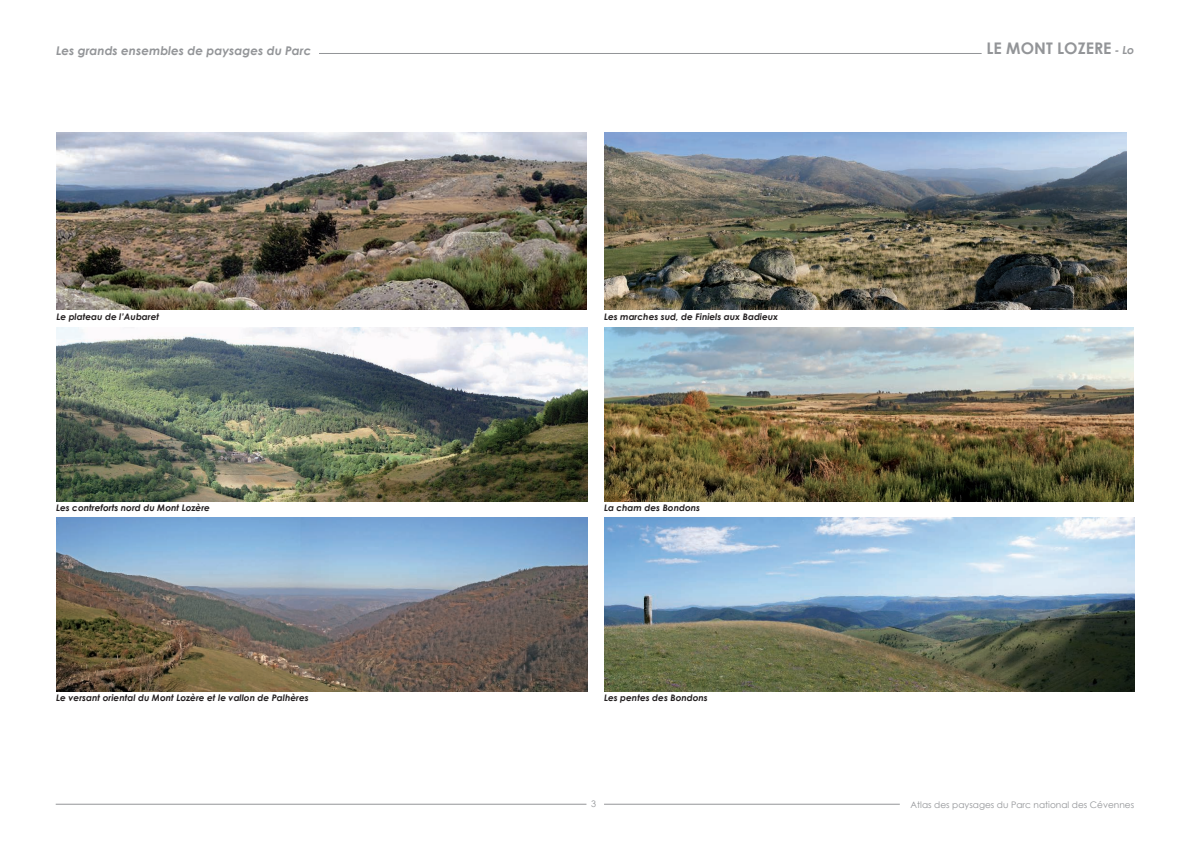
<style>
.page{position:relative;width:1191px;height:842px;background:#fff}
.page>*{position:absolute;margin:0;border:0;box-sizing:border-box;transform-origin:0 0}
.t1{font:700 16px "Century Gothic";color:#939598}
.t2{font:italic 700 12px "Century Gothic";color:#939598}
.t3{font:italic 700 9px "Century Gothic";color:#231f20}
.t4{font:9px "Century Gothic";color:#939598}
.s1{font-style:italic;font-size:11px}
</style>
<div class="page">
<hr style="left:604px;top:804px;width:295px;height:1px;background:#939598">
<hr style="left:56px;top:804px;width:530px;height:1px;background:#939598">
<hr style="left:319px;top:53px;width:662px;height:1px;background:#939598">
<img style="left:56px;top:132px;width:531px;height:178px">
<img style="left:57px;top:518px;width:530px;height:174px">
<img style="left:604px;top:132px;width:523px;height:178px">
<img style="left:604px;top:327px;width:529px;height:174px">
<img style="left:56px;top:327px;width:531px;height:174px">
<img style="left:604px;top:518px;width:530px;height:173px">
<h2 class="t2" style="left:56px;top:45px;width:257px">Les grands ensembles de paysages du Parc</h2>
<h1 class="t1" style="left:986px;top:41px;width:149px">LE MONT LOZERE <span class="s1">- Lo</span></h1>
<p class="t3" style="left:56px;top:309px;width:104px">Le plateau de l’Aubaret</p>
<p class="t3" style="left:604px;top:309px;width:176px">Les marches sud, de Finiels aux Badieux</p>
<p class="t3" style="left:56px;top:503px;width:155px">Les contreforts nord du Mont Lozère</p>
<p class="t3" style="left:604px;top:501px;width:98px">La cham des Bondons</p>
<p class="t3" style="left:56px;top:694px;width:254px">Le versant oriental du Mont Lozère et le vallon de Palhères</p>
<p class="t3" style="left:604px;top:691px;width:105px">Les pentes des Bondons</p>
<p class="t4" style="left:591px;top:800px;width:6px">3</p>
<p class="t4" style="left:910px;top:801px;width:225px">Atlas des paysages du Parc national des Cévennes</p>
</div>
